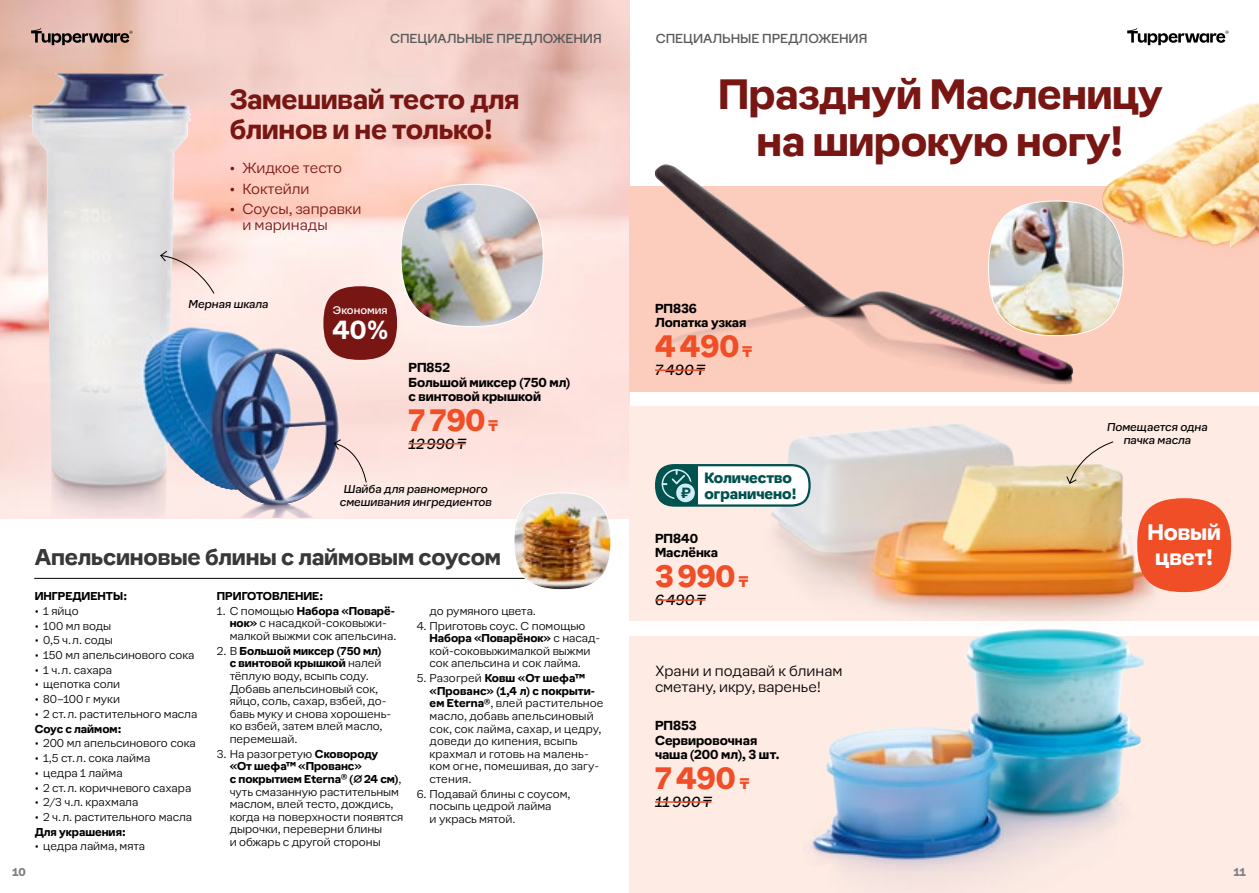
<style>
.page{position:relative;width:1259px;height:893px;background:#fff}
.page>*{position:absolute;margin:0;border:0;box-sizing:border-box;transform-origin:0 0}
.t1{font:700 39px/46.8px "Earl Sans";letter-spacing:-.01em;color:#781614;text-align:center}
.t2{font:900 28.5px "Earl Sans";color:#f04e27}
.t3{font:700 25.5px/30.6px "Earl Sans";letter-spacing:-.01em;color:#781614}
.t4{font:700 24.15px "Earl Sans";color:#fff}
.t5{font:700 21px "Earl Sans";letter-spacing:-.005em;color:#383839}
.t6{font:700 20.7px/24.8px "Earl Sans";color:#fff;text-align:center}
.t7{font:900 13.8px/15.9px "Earl Sans";color:#00524f}
.t8{font:700 13.65px "Earl Sans";color:#00524f}
.t9{font:300 13.5px/16.2px "Earl Sans";color:#781614}
.t10{font:300 13.5px/16.2px "Earl Sans";color:#000}
.t11{font:italic 13.5px "Earl Sans";letter-spacing:.03em;color:#000}
.t12{font:700 12px/14.4px "Earl Sans";color:#000}
.t13{font:12px "Earl Sans";color:#58595b}
.t14{font:300 10.5px/12.6px "Earl Sans";color:#000}
.t15{font:italic 10.5px/12.6px "Earl Sans";color:#000;text-align:center}
.t16{font:700 10.5px "Earl Sans";color:#000}
.t17{font:900 10.5px "Earl Sans";color:#808285}
.t18{font:10.2px "Earl Sans";color:#fff}
.s1{font-weight:400}
.s2{font-size:14.25px}
.s3{font-weight:700}
</style>
<div class="page">
<img style="left:0;top:0;width:629px;height:519px">
<div style="left:629px;top:186px;width:630px;height:205px;background:#fcccbc"></div>
<div style="left:629px;top:407px;width:630px;height:214px;background:#feebe3"></div>
<div style="left:629px;top:636px;width:630px;height:257px;background:#feebe3"></div>
<img style="left:655px;top:165px;width:418px;height:214px">
<img style="left:30px;top:73px;width:309px;height:445px">
<img style="left:30px;top:73px;width:308px;height:431px">
<img style="left:856px;top:499px;width:316px;height:119px">
<img style="left:771px;top:423px;width:384px;height:171px">
<hr style="left:408px;top:443px;width:58px;height:1px;background:#f04e27">
<hr style="left:655px;top:599px;width:50px;height:2px;background:#f04e27">
<hr style="left:655px;top:369px;width:50px;height:2px;background:#f04e27">
<img style="left:401px;top:184px;width:142px;height:143px;border-radius:71px">
<svg style="left:333px;top:438px;width:34px;height:45px;background:#ebd3d1"></svg>
<svg style="left:159px;top:250px;width:56px;height:44px;background:#e9d4d0"></svg>
<svg style="left:1065px;top:441px;width:49px;height:43px"></svg>
<div style="left:323px;top:286px;width:74px;height:74px;background:#781614;border-radius:50%"></div>
<img style="left:1102px;top:102px;width:157px;height:146px">
<img style="left:988px;top:201px;width:135px;height:135px;border-radius:67px">
<div style="left:1137px;top:498px;width:94px;height:94px;background:#f04e27;border-radius:50%"></div>
<svg style="left:655px;top:463px;width:157px;height:45px;background:#b8cecd"></svg>
<hr style="left:655px;top:801px;width:56px;height:2px;background:#f04e27">
<img style="left:813px;top:629px;width:331px;height:229px">
<hr style="left:34px;top:578px;width:493px;height:1px;background:#000">
<img style="left:514px;top:493px;width:97px;height:97px;border-radius:48px">
<svg style="left:1127px;top:28px;width:102px;height:18px"></svg>
<svg style="left:24px;top:21px;width:113px;height:29px;background:#be9b91"></svg>
<p class="t13" style="left:390px;top:28px;width:213px">СПЕЦИАЛЬНЫЕ ПРЕДЛОЖЕНИЯ</p>
<p class="t13" style="left:655px;top:28px;width:213px">СПЕЦИАЛЬНЫЕ ПРЕДЛОЖЕНИЯ</p>
<h3 class="t3" style="left:230px;top:82px;width:291px">Замешивай тесто для блинов и не только!</h3>
<h1 class="t1" style="left:718px;top:67px;width:446px">Празднуй Масленицу на широкую ногу!</h1>
<p class="t9" style="left:230px;top:159px;width:114px"><span class="s1">•</span> Жидкое тесто</p>
<p class="t9" style="left:230px;top:180px;width:81px"><span class="s1">•</span> Коктейли</p>
<p class="t9" style="left:242px;top:200px;width:120px;text-indent:-13px"><span class="s1">•</span> Соусы, заправки и маринады</p>
<p class="t15" style="left:188px;top:297px;width:81px">Мерная шкала</p>
<p class="t18" style="left:333px;top:302px;width:56px">Экономия</p>
<h3 class="t4" style="left:332px;top:309px;width:57px">40%</h3>
<p class="t12" style="left:408px;top:359px;width:163px">РП852<br>Большой миксер (750 мл) с винтовой крышкой</p>
<h2 class="t2" style="left:408px;top:395px;width:91px">7790 <span class="s2">₸</span></h2>
<p class="t11" style="left:408px;top:432px;width:59px">12 990 ₸</p>
<p class="t15" style="left:340px;top:482px;width:153px">Шайба для равномерного смешивания ингредиентов</p>
<h3 class="t5" style="left:35px;top:538px;width:468px">Апельсиновые блины с лаймовым соусом</h3>
<p class="t16" style="left:217px;top:587px;width:108px">ПРИГОТОВЛЕНИЕ:</p>
<p class="t14" style="left:230px;top:604px;width:168px;text-indent:-13px">1. С помощью <span class="s3">Набора «Поварё&shy;нок»</span> с насадкой-соковыжи&shy;малкой выжми сок апельсина.</p>
<p class="t14" style="left:230px;top:644px;width:163px;text-indent:-13px">2. В <span class="s3">Большой миксер (750 мл)<br>с винтовой крышкой</span> налей тёплую воду, всыпь соду.<br>Добавь апельсиновый сок, яйцо, соль, сахар, взбей, до&shy;бавь муку и снова хорошень&shy;ко взбей, затем влей масло, перемешай.</p>
<p class="t14" style="left:230px;top:747px;width:175px;text-indent:-13px">3. На разогретую <span class="s3">Сковороду «От шефа™ «Прованс»<br>с покрытием Eterna</span><sup>®</sup> <span class="s3">(∅ 24 см)</span>, чуть смазанную растительным маслом, влей тесто, дождись, когда на поверхности появятся дырочки, переверни блины<br>и обжарь с другой стороны</p>
<p class="t16" style="left:35px;top:587px;width:94px">ИНГРЕДИЕНТЫ:</p>
<p class="t14" style="left:35px;top:604px;width:46px">• 1 яйцо</p>
<p class="t14" style="left:35px;top:618px;width:78px">• 100 мл воды</p>
<p class="t14" style="left:35px;top:633px;width:80px">• 0,5 ч. л. соды</p>
<p class="t14" style="left:35px;top:648px;width:161px">• 150 мл апельсинового сока</p>
<p class="t14" style="left:35px;top:663px;width:79px">• 1 ч. л. сахара</p>
<p class="t14" style="left:35px;top:677px;width:87px">• щепотка соли</p>
<p class="t14" style="left:35px;top:692px;width:87px">• 80–100 г муки</p>
<p class="t14" style="left:35px;top:707px;width:164px">• 2 ст. л. растительного масла</p>
<p class="t16" style="left:35px;top:719px;width:89px">Соус с лаймом:</p>
<p class="t14" style="left:35px;top:736px;width:163px">• 200 мл апельсинового сока</p>
<p class="t14" style="left:35px;top:751px;width:117px">• 1,5 ст. л. сока лайма</p>
<p class="t14" style="left:35px;top:766px;width:90px">• цедра 1 лайма</p>
<p class="t14" style="left:35px;top:780px;width:158px">• 2 ст. л. коричневого сахара</p>
<p class="t14" style="left:35px;top:795px;width:105px">• 2/3 ч.л. крахмала</p>
<p class="t14" style="left:35px;top:810px;width:159px">• 2 ч. л. растительного масла</p>
<p class="t16" style="left:35px;top:823px;width:93px">Для украшения:</p>
<p class="t14" style="left:35px;top:839px;width:112px">• цедра лайма, мята</p>
<p class="t14" style="left:429px;top:604px;width:108px">до румяного цвета.</p>
<p class="t14" style="left:429px;top:619px;width:172px;text-indent:-13px">4. Приготовь соус. С помощью<br><span class="s3">Набора «Поварёнок»</span> с насад&shy;кой-соковыжималкой выжми сок апельсина и сок лайма.</p>
<p class="t14" style="left:429px;top:671px;width:175px;text-indent:-13px">5. Разогрей <span class="s3">Ковш «От шефа™ «Прованс» (1,4 л) с покрыти&shy;ем Eterna</span><sup>®</sup>, влей растительное масло, добавь апельсиновый сок, сок лайма, сахар, и цедру, доведи до кипения, всыпь крахмал и готовь на малень&shy;ком огне, помешивая, до загу&shy;стения.</p>
<p class="t14" style="left:429px;top:787px;width:142px;text-indent:-13px">6. Подавай блины с соусом, посыпь цедрой лайма<br>и укрась мятой.</p>
<p class="t12" style="left:655px;top:300px;width:93px">РП836<br>Лопатка узкая</p>
<h2 class="t2" style="left:655px;top:321px;width:98px">4 490 <span class="s2">₸</span></h2>
<p class="t11" style="left:655px;top:359px;width:51px">7490₸</p>
<h3 class="t8" style="left:681px;top:481px;width:11px">₽</h3>
<h3 class="t7" style="left:704px;top:468px;width:94px">Количество ограничено!</h3>
<p class="t12" style="left:655px;top:530px;width:64px">РП840<br>Маслёнка</p>
<h2 class="t2" style="left:655px;top:551px;width:95px">3990 <span class="s2">₸</span></h2>
<p class="t11" style="left:655px;top:589px;width:52px">6490₸</p>
<p class="t10" style="left:655px;top:661px;width:189px">Храни и подавай к блинам сметану, икру, варенье!</p>
<p class="t12" style="left:655px;top:718px;width:126px">РП853<br>Сервировочная чаша (200 мл), 3 шт.</p>
<h2 class="t2" style="left:655px;top:753px;width:96px">7490 <span class="s2">₸</span></h2>
<p class="t11" style="left:655px;top:791px;width:58px">11 990 ₸</p>
<p class="t15" style="left:1107px;top:420px;width:102px">Помещается одна пачка масла</p>
<h3 class="t6" style="left:1147px;top:518px;width:75px">Новый цвет!</h3>
<p class="t17" style="left:12px;top:863px;width:15px">10</p>
<p class="t17" style="left:1233px;top:863px;width:14px">11</p>
</div>
